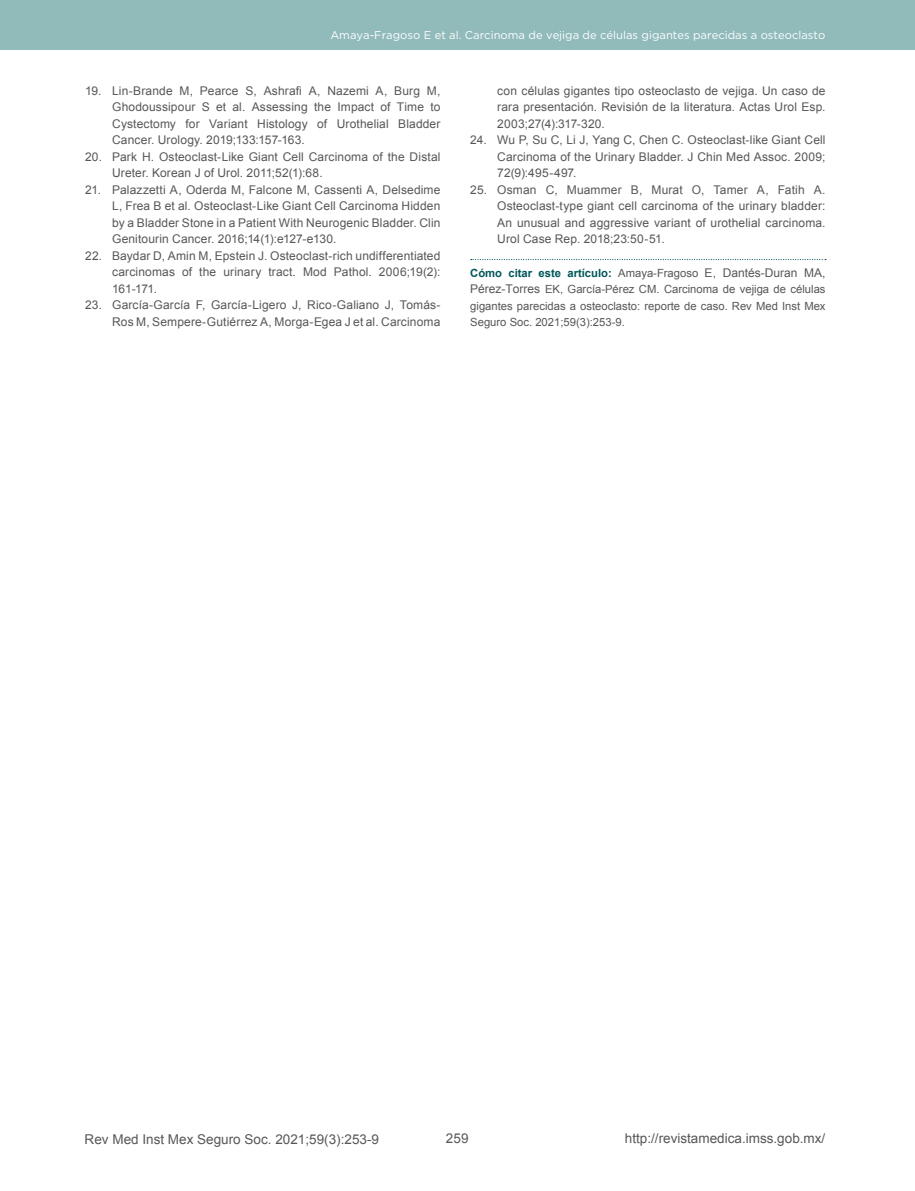
<style>
.page{position:relative;width:915px;height:1191px;background:#fff}
.page>*{position:absolute;margin:0;border:0;box-sizing:border-box;transform-origin:0 0}
.t1{font:13.5px "Arial";color:#575756}
.t2{font:12px/16.5px "Arial";letter-spacing:.01em;color:#575756;text-align:justify}
.t3{font:11.25px/16.5px "Arial";color:#575756;text-align:justify}
.t4{font:11.25px "Gotham";color:#fff}
.s1{font-weight:700;color:#01575a}
.s2{font-size:12px}
</style>
<div class="page">
<div style="left:0;top:0;width:914px;height:50px;background:#91baba"></div>
<svg style="left:470px;top:259px;width:355px;height:1px"></svg>
<p class="t4" style="left:330px;top:28px;width:496px">Amaya-Fragoso E et al. Carcinoma de vejiga de células gigantes parecidas a osteoclasto</p>
<p class="t2" style="left:112px;top:82px;width:330px;text-indent:-27px">19. Lin-Brande M, Pearce S, Ashrafi A, Nazemi A, Burg M, Ghodoussipour S et al. Assessing the Impact of Time to Cystectomy for Variant Histology of Urothelial Bladder Cancer. Urology. 2019;133:157-163.</p>
<p class="t2" style="left:112px;top:148px;width:330px;text-indent:-27px">20. Park H. Osteoclast-Like Giant Cell Carcinoma of the Distal<br>Ureter. Korean J of Urol. 2011;52(1):68.</p>
<p class="t2" style="left:112px;top:181px;width:330px;text-indent:-27px">21. Palazzetti A, Oderda M, Falcone M, Cassenti A, Delsedime L, Frea B et al. Osteoclast-Like Giant Cell Carcinoma Hidden by a Bladder Stone in a Patient With Neurogenic Bladder. Clin Genitourin Cancer. 2016;14(1):e127-e130.</p>
<p class="t2" style="left:112px;top:247px;width:330px;text-indent:-27px">22. Baydar D, Amin M, Epstein J. Osteoclast-rich undifferentiated carcinomas of the urinary tract. Mod Pathol. 2006;19(2):<br>161-171.</p>
<p class="t2" style="left:85px;top:297px;width:357px;text-align:right">23. García-García F, García-Ligero J, Rico-Galiano J, Tomás-<br>Ros M, Sempere-Gutiérrez A, Morga-Egea J et al. Carcinoma</p>
<p class="t2" style="left:497px;top:82px;width:330px">con células gigantes tipo osteoclasto de vejiga. Un caso de rara presentación. Revisión de la literatura. Actas Urol Esp.<br>2003;27(4):317-320.</p>
<p class="t2" style="left:497px;top:132px;width:330px;text-indent:-27px">24. Wu P, Su C, Li J, Yang C, Chen C. Osteoclast-like Giant Cell Carcinoma of the Urinary Bladder. J Chin Med Assoc. 2009; 72(9):495-497.</p>
<p class="t2" style="left:497px;top:181px;width:330px;text-indent:-27px">25. Osman C, Muammer B, Murat O, Tamer A, Fatih A.<br>Osteoclast-type giant cell carcinoma of the urinary bladder:<br>An unusual and aggressive variant of urothelial carcinoma.<br>Urol Case Rep. 2018;23:50-51.</p>
<p class="t3" style="left:470px;top:264px;width:357px"><span class="s1">Cómo citar este artículo:</span> Amaya-Fragoso <span class="s2">E, Dantés-Duran MA, Pérez-Torres</span> EK, García-Pérez CM. Carcinoma de vejiga de células gigantes parecidas a osteoclasto: reporte de caso. Rev Med Inst Mex Seguro Soc. 2021;59(3):253-9.</p>
<p class="t1" style="left:85px;top:1130px;width:296px">Rev Med Inst Mex Seguro Soc. 2021;59(3):253-9</p>
<p class="t1" style="left:446px;top:1129px;width:24px">259</p>
<p class="t1" style="left:624px;top:1129px;width:202px">http://revistamedica.imss.gob.mx/</p>
</div>
